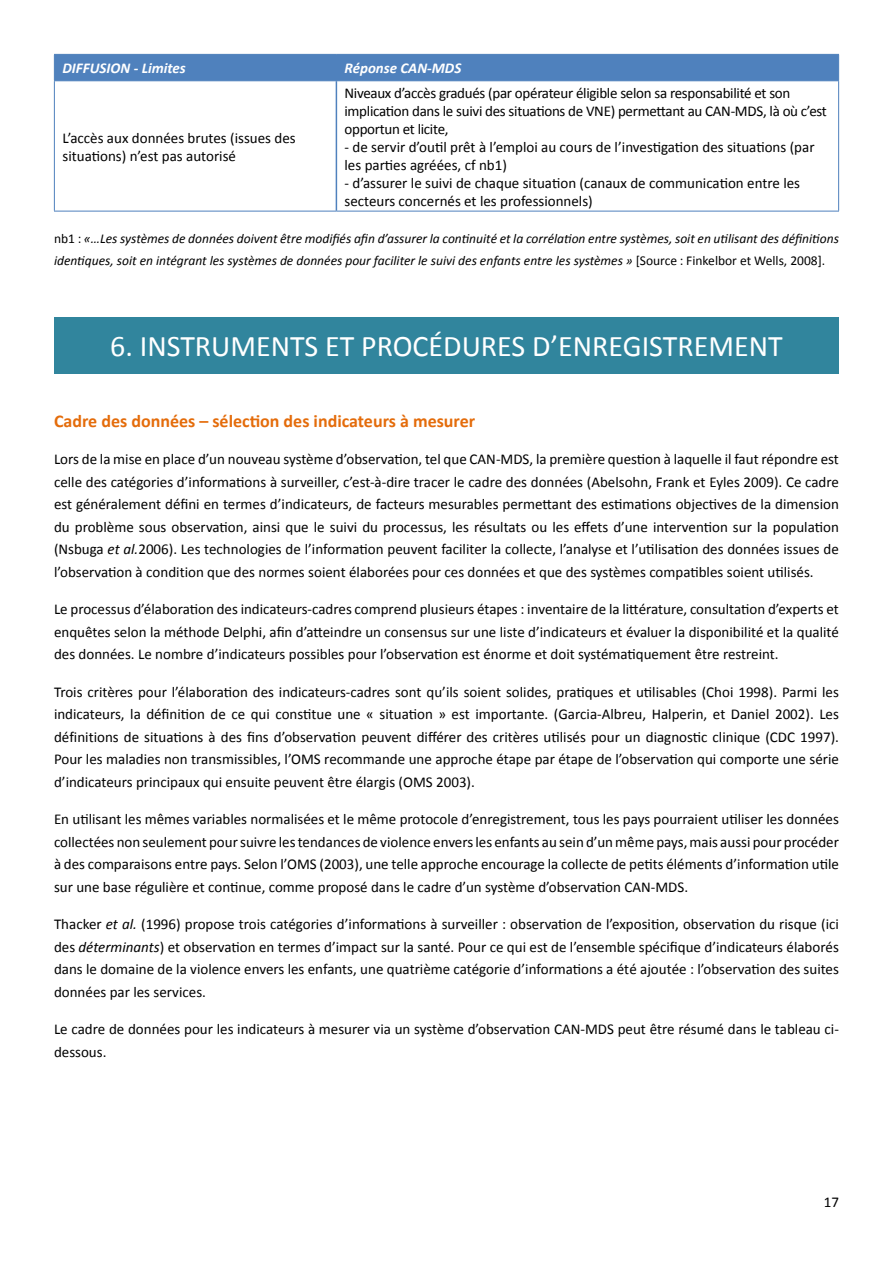
<style>
.page{position:relative;width:893px;height:1263px;background:#fff}
.page>*{position:absolute;margin:0;border:0;box-sizing:border-box;transform-origin:0 0}
.t1{font:30px "Calibri";color:#fff}
.t2{font:700 18px "Calibri";color:#e46c0b}
.t3{font:15px/22.5px "Calibri";color:#000;text-align:justify}
.t4{font:15px/18px "Calibri";letter-spacing:-.02em;color:#000}
.t5{font:italic 700 15px "Calibri";color:#fff}
.t6{font:italic 13.5px/22.5px "Calibri";color:#000}
.s1{font-style:normal}
.s2{font-style:italic}
</style>
<div class="page">
<hr style="left:54px;top:81px;width:1px;height:130px;background:#4f81bd">
<hr style="left:54px;top:211px;width:282px;height:1px;background:#4f81bd">
<hr style="left:336px;top:211px;width:503px;height:1px;background:#4f81bd">
<hr style="left:336px;top:81px;width:1px;height:130px;background:#4f81bd">
<hr style="left:838px;top:81px;width:1px;height:130px;background:#4f81bd">
<div style="left:54px;top:54px;width:785px;height:26px;background:#4f81bd"></div>
<hr style="left:54px;top:80px;width:282px;height:1px;background:#4f81bc">
<hr style="left:336px;top:80px;width:503px;height:1px;background:#4f81bc">
<div style="left:54px;top:317px;width:785px;height:56px;background:#31859d"></div>
<p class="t5" style="left:62px;top:63px;width:125px">DIFFUSION - Limites</p>
<p class="t5" style="left:344px;top:63px;width:118px">Réponse CAN-MDS</p>
<p class="t4" style="left:344px;top:84px;width:484px">Niveaux d’accès gradués (par opérateur éligible selon sa responsabilité et son implication dans le suivi des situations de VNE) permettant au CAN-MDS, là où c’est opportun et licite,</p>
<p class="t3" style="left:344px;top:138px;width:472px;line-height:18px">- de servir d’outil prêt à l’emploi au cours de l’investigation des situations (par les parties agréées, cf nb1)</p>
<p class="t3" style="left:344px;top:174px;width:457px;line-height:18px">- d’assurer le suivi de chaque situation (canaux de communication entre les secteurs concernés et les professionnels)</p>
<p class="t6" style="left:54px;top:227px;width:786px"><span class="s1">nb1 :</span> «…Les systèmes de données doivent être modifiés afin d’assurer la continuité et la corrélation entre systèmes, soit en utilisant des définitions identiques, soit en intégrant les systèmes de données pour faciliter le suivi des enfants entre les systèmes » <span class="s1">[Source : Finkelbor et Wells, 2008].</span></p>
<p class="t3" style="left:62px;top:129px;width:235px;line-height:18px">L’accès aux données brutes (issues des situations) n’est pas autorisé</p>
<h1 class="t1" style="left:110px;top:327px;width:674px">6. INSTRUMENTS ET PROCÉDURES D’ENREGISTREMENT</h1>
<p class="t2" style="left:54px;top:409px;width:423px">Cadre des données – sélection des indicateurs à mesurer</p>
<p class="t3" style="left:54px;top:448px;width:786px">Lors de la mise en place d’un nouveau système d’observation, tel que CAN-MDS, la première question à laquelle il faut répondre est celle des catégories d’informations à surveiller, c’est-à-dire tracer le cadre des données (Abelsohn, Frank et Eyles 2009). Ce cadre est généralement défini en termes d’indicateurs, de facteurs mesurables permettant des estimations objectives de la dimension du problème sous observation, ainsi que le suivi du processus, les résultats ou les effets d’une intervention sur la population (Nsbuga <span class="s2">et al.</span>2006). Les technologies de l’information peuvent faciliter la collecte, l’analyse et l’utilisation des données issues de l’observation à condition que des normes soient élaborées pour ces données et que des systèmes compatibles soient utilisés.</p>
<p class="t3" style="left:54px;top:598px;width:786px">Le processus d’élaboration des indicateurs-cadres comprend plusieurs étapes : inventaire de la littérature, consultation d’experts et enquêtes selon la méthode Delphi, afin d’atteindre un consensus sur une liste d’indicateurs et évaluer la disponibilité et la qualité des données. Le nombre d’indicateurs possibles pour l’observation est énorme et doit systématiquement être restreint.</p>
<p class="t3" style="left:54px;top:681px;width:786px">Trois critères pour l’élaboration des indicateurs-cadres sont qu’ils soient solides, pratiques et utilisables (Choi 1998). Parmi les indicateurs, la définition de ce qui constitue une « situation » est importante. (Garcia-Albreu, Halperin, et Daniel 2002). Les définitions de situations à des fins d’observation peuvent différer des critères utilisés pour un diagnostic clinique (CDC 1997).<br>Pour les maladies non transmissibles, l’OMS recommande une approche étape par étape de l’observation qui comporte une série d’indicateurs principaux qui ensuite peuvent être élargis (OMS 2003).</p>
<p class="t3" style="left:54px;top:808px;width:786px">En utilisant les mêmes variables normalisées et le même protocole d’enregistrement, tous les pays pourraient utiliser les données collectées non seulement pour suivre les tendances de violence envers les enfants au sein d’un même pays, mais aussi pour procéder à des comparaisons entre pays. Selon l’OMS (2003), une telle approche encourage la collecte de petits éléments d’information utile sur une base régulière et continue, comme proposé dans le cadre d’un système d’observation CAN-MDS.</p>
<p class="t3" style="left:54px;top:913px;width:786px">Thacker <span class="s2">et al.</span> (1996) propose trois catégories d’informations à surveiller : observation de l’exposition, observation du risque (ici des <span class="s2">déterminants</span>) et observation en termes d’impact sur la santé. Pour ce qui est de l’ensemble spécifique d’indicateurs élaborés dans le domaine de la violence envers les enfants, une quatrième catégorie d’informations a été ajoutée : l’observation des suites données par les services.</p>
<p class="t3" style="left:54px;top:1018px;width:786px">Le cadre de données pour les indicateurs à mesurer via un système d’observation CAN-MDS peut être résumé dans le tableau ci&shy;dessous.</p>
<p class="t3" style="left:824px;top:1192px;width:17px">17</p>
</div>
